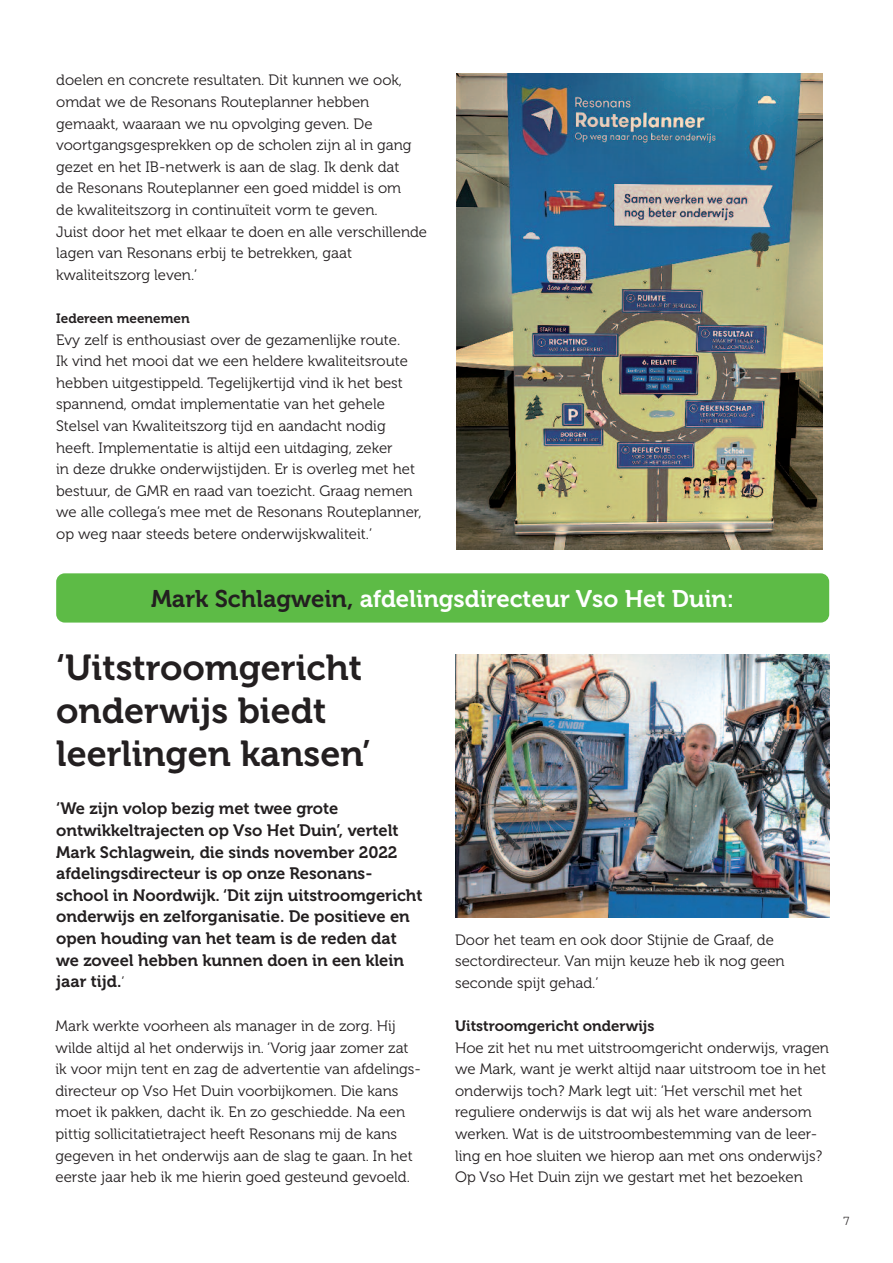
<style>
.page{position:relative;width:893px;height:1263px;background:#fff}
.page>*{position:absolute;margin:0;border:0;box-sizing:border-box;transform-origin:0 0}
.t1{font:36px/43.2px "Museo 700";color:#231f20}
.t2{font:24px "Museo 700";color:#fff}
.t3{font:16.5px/21.6px "Museo 700";color:#231f20}
.t4{font:15px/21.6px "Museo 300";color:#231f20}
.t5{font:15px "Museo 700";color:#231f20}
.t6{font:13.5px "Museo 700";color:#231f20}
.t7{font:13.5px "Courier";color:#231f20}
.s1{color:#231f20}
.s2{font-family:"Museo 300";font-size:15px}
</style>
<div class="page">
<img style="left:457px;top:73px;width:366px;height:477px">
<img style="left:455px;top:654px;width:374px;height:263px">
<div style="left:56px;top:573px;width:773px;height:50px;background:#5dbb46;border-radius:9px"></div>
<p class="t4" style="left:56px;top:71px;width:372px">doelen en concrete resultaten. Dit kunnen we ook, omdat we de Resonans Routeplanner hebben gemaakt, waaraan we nu opvolging geven. De voortgangsgesprekken op de scholen zijn al in gang gezet en het IB-netwerk is aan de slag. Ik denk dat<br>de Resonans Routeplanner een goed middel is om<br>de kwaliteitszorg in continuïteit vorm te geven.<br>Juist door het met elkaar te doen en alle verschillende lagen van Resonans erbij te betrekken, gaat kwaliteitszorg leven.’</p>
<p class="t6" style="left:56px;top:313px;width:135px">Iedereen meenemen</p>
<p class="t4" style="left:56px;top:330px;width:367px">Evy zelf is enthousiast over de gezamenlijke route.<br>Ik vind het mooi dat we een heldere kwaliteitsroute hebben uitgestippeld. Tegelijkertijd vind ik het best spannend, omdat implementatie van het gehele Stelsel van Kwaliteitszorg tijd en aandacht nodig heeft. Implementatie is altijd een uitdaging, zeker<br>in deze drukke onderwijstijden. Er is overleg met het bestuur, de GMR en raad van toezicht. Graag nemen we alle collega’s mee met de Resonans Routeplanner, op weg naar steeds betere onderwijskwaliteit.’</p>
<h2 class="t2" style="left:151px;top:590px;width:585px"><span class="s1">Mark Schlagwein,</span> afdelingsdirecteur Vso Het Duin:</h2>
<h1 class="t1" style="left:56px;top:649px;width:316px">‘Uitstroomgericht onderwijs biedt leerlingen kansen’</h1>
<p class="t3" style="left:56px;top:799px;width:368px">‘We zijn volop bezig met twee grote ontwikkeltrajecten op Vso Het Duin’, vertelt Mark Schlagwein, die sinds november 2022 afdelingsdirecteur is op onze Resonans&shy;school in Noordwijk. ‘Dit zijn uitstroomgericht onderwijs en zelforganisatie. De positieve en open houding van het team is de reden dat we zoveel hebben kunnen doen in een klein jaar tijd.<span class="s2">’</span></p>
<p class="t4" style="left:55px;top:1016px;width:367px">Mark werkte voorheen als manager in de zorg. Hij wilde altijd al het onderwijs in. ‘Vorig jaar zomer zat ik voor mijn tent en zag de advertentie van afdelings&shy;directeur op Vso Het Duin voorbijkomen. Die kans moet ik pakken, dacht ik. En zo geschiedde. Na een pittig sollicitatietraject heeft Resonans mij de kans gegeven in het onderwijs aan de slag te gaan. In het eerste jaar heb ik me hierin goed gesteund gevoeld.</p>
<p class="t4" style="left:455px;top:930px;width:331px">Door het team en ook door Stijnie de Graaf, de sectordirecteur. Van mijn keuze heb ik nog geen seconde spijt gehad.’</p>
<p class="t5" style="left:455px;top:1020px;width:201px">Uitstroomgericht onderwijs</p>
<p class="t4" style="left:455px;top:1038px;width:375px">Hoe zit het nu met uitstroomgericht onderwijs, vragen we Mark, want je werkt altijd naar uitstroom toe in het onderwijs toch? Mark legt uit: ‘Het verschil met het reguliere onderwijs is dat wij als het ware andersom werken. Wat is de uitstroombestemming van de leer&shy;ling en hoe sluiten we hierop aan met ons onderwijs?<br>Op Vso Het Duin zijn we gestart met het bezoeken</p>
<p class="t7" style="left:843px;top:1216px;width:10px">7</p>
</div>
